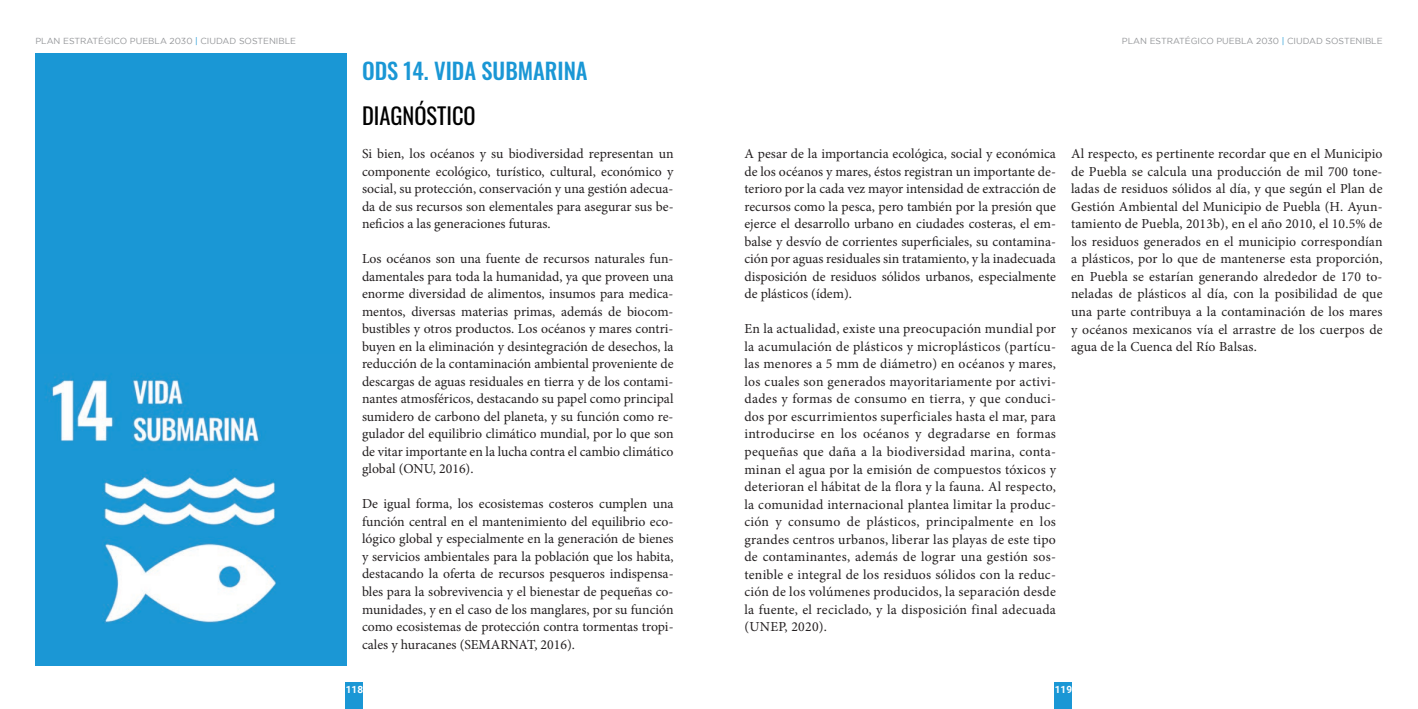
<style>
.page{position:relative;width:1418px;height:709px;background:#fff}
.page>*{position:absolute;margin:0;border:0;box-sizing:border-box;transform-origin:0 0}
.t1{font:500 22.5px "Oswald";color:#1a97d5}
.t2{font:22.5px "Oswald";color:#000}
.t3{font:13.75px/17.5px "Minion Pro";color:#231f20;text-align:justify}
.t4{font:700 10px "Roboto";color:#fff}
.t5{font:8.75px "Gotham";color:#939598}
.s1{color:#1a97d5}
</style>
<div class="page">
<div style="left:346px;top:682px;width:17px;height:27px;background:#1a97d5"></div>
<div style="left:1054px;top:682px;width:18px;height:27px;background:#1a97d5"></div>
<div style="left:35px;top:53px;width:312px;height:613px;background:#1a97d5"></div>
<img style="left:45px;top:373px;width:231px;height:250px">
<p class="t5" style="left:35px;top:36px;width:262px">PLAN ESTRATÉGICO PUEBLA 2030 <span class="s1">|</span> CIUDAD SOSTENIBLE</p>
<p class="t5" style="left:1121px;top:36px;width:262px">PLAN ESTRATÉGICO PUEBLA 2030 <span class="s1">|</span> CIUDAD SOSTENIBLE</p>
<h1 class="t1" style="left:362px;top:51px;width:227px">ODS 14. VIDA SUBMARINA</h1>
<h1 class="t2" style="left:362px;top:96px;width:115px">DIAGNÓSTICO</h1>
<p class="t3" style="left:362px;top:145px;width:313px">Si bien, los océanos y su biodiversidad representan un componente ecológico, turístico, cultural, económico y social, su protección, conservación y una gestión adecua&shy;da de sus recursos son elementales para asegurar sus be&shy;neficios a las generaciones futuras.</p>
<p class="t3" style="left:362px;top:250px;width:313px">Los océanos son una fuente de recursos naturales fun&shy;damentales para toda la humanidad, ya que proveen una enorme diversidad de alimentos, insumos para medica&shy;mentos, diversas materias primas, además de biocom&shy;bustibles y otros productos. Los océanos y mares contri&shy;buyen en la eliminación y desintegración de desechos, la reducción de la contaminación ambiental proveniente de descargas de aguas residuales en tierra y de los contami&shy;nantes atmosféricos, destacando su papel como principal sumidero de carbono del planeta, y su función como re&shy;gulador del equilibrio climático mundial, por lo que son de vitar importante en la lucha contra el cambio climático global (ONU, 2016).</p>
<p class="t3" style="left:362px;top:495px;width:313px">De igual forma, los ecosistemas costeros cumplen una función central en el mantenimiento del equilibrio eco&shy;lógico global y especialmente en la generación de bienes y servicios ambientales para la población que los habita, destacando la oferta de recursos pesqueros indispensa&shy;bles para la sobrevivencia y el bienestar de pequeñas co&shy;munidades, y en el caso de los manglares, por su función como ecosistemas de protección contra tormentas tropi&shy;cales y huracanes (SEMARNAT, 2016).</p>
<p class="t3" style="left:744px;top:145px;width:313px">A pesar de la importancia ecológica, social y económica de los océanos y mares, éstos registran un importante de&shy;terioro por la cada vez mayor intensidad de extracción de recursos como la pesca, pero también por la presión que ejerce el desarrollo urbano en ciudades costeras, el em&shy;balse y desvío de corrientes superficiales, su contamina&shy;ción por aguas residuales sin tratamiento, y la inadecuada disposición de residuos sólidos urbanos, especialmente de plásticos (ídem).</p>
<p class="t3" style="left:744px;top:320px;width:313px">En la actualidad, existe una preocupación mundial por la acumulación de plásticos y microplásticos (partícu&shy;las menores a 5 mm de diámetro) en océanos y mares, los cuales son generados mayoritariamente por activi&shy;dades y formas de consumo en tierra, y que conduci&shy;dos por escurrimientos superficiales hasta el mar, para introducirse en los océanos y degradarse en formas pequeñas que daña a la biodiversidad marina, conta&shy;minan el agua por la emisión de compuestos tóxicos y deterioran el hábitat de la flora y la fauna. Al respecto, la comunidad internacional plantea limitar la produc&shy;ción y consumo de plásticos, principalmente en los grandes centros urbanos, liberar las playas de este tipo de contaminantes, además de lograr una gestión sos&shy;tenible e integral de los residuos sólidos con la reduc&shy;ción de los volúmenes producidos, la separación desde la fuente, el reciclado, y la disposición final adecuada (UNEP, 2020).</p>
<p class="t3" style="left:1070px;top:145px;width:313px">Al respecto, es pertinente recordar que en el Municipio de Puebla se calcula una producción de mil 700 tone&shy;ladas de residuos sólidos al día, y que según el Plan de Gestión Ambiental del Municipio de Puebla (H. Ayun&shy;tamiento de Puebla, 2013b), en el año 2010, el 10.5% de los residuos generados en el municipio correspondían a plásticos, por lo que de mantenerse esta proporción, en Puebla se estarían generando alrededor de 170 to&shy;neladas de plásticos al día, con la posibilidad de que una parte contribuya a la contaminación de los mares y océanos mexicanos vía el arrastre de los cuerpos de agua de la Cuenca del Río Balsas.</p>
<p class="t4" style="left:346px;top:683px;width:19px">118</p>
<p class="t4" style="left:1054px;top:683px;width:19px">119</p>
</div>
